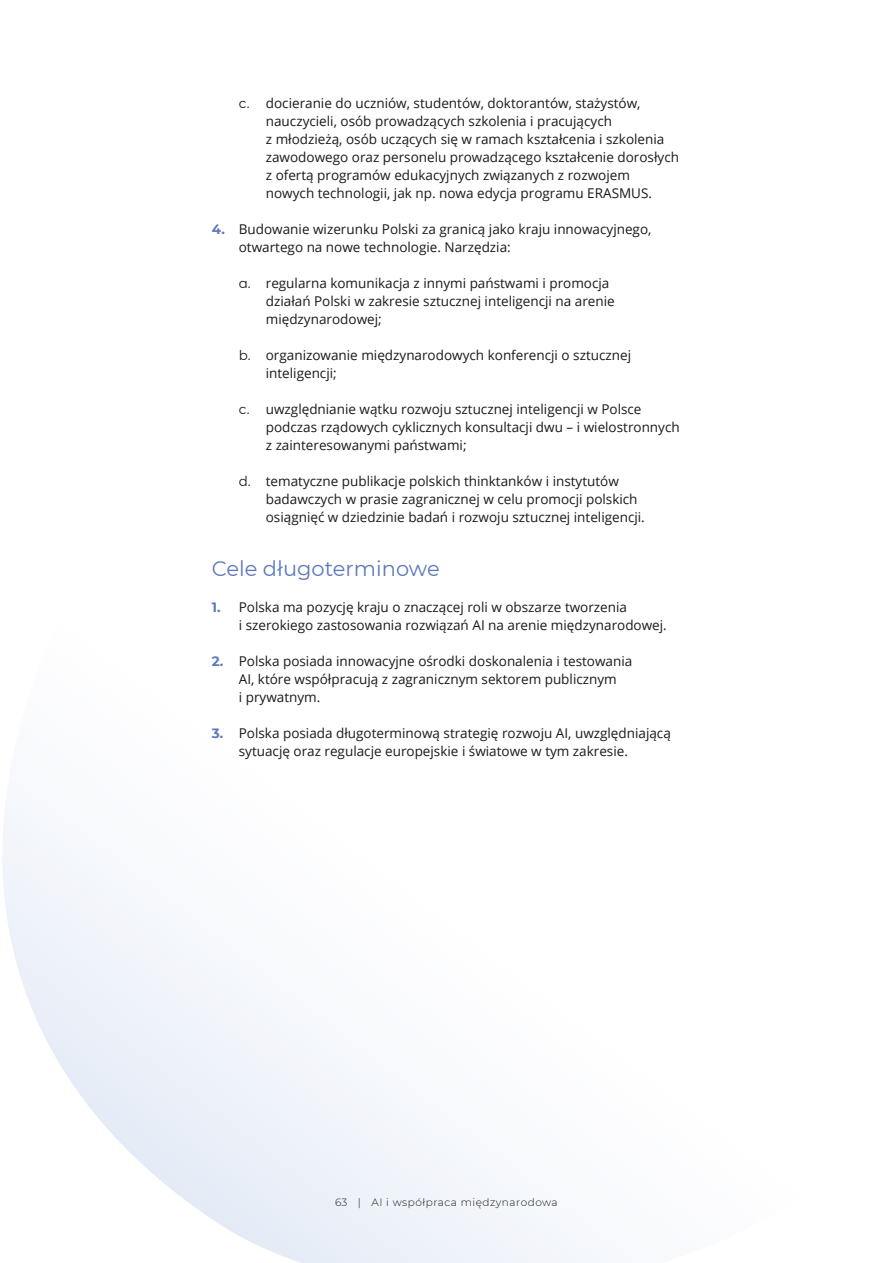
<style>
.page{position:relative;width:893px;height:1263px;background:#fff}
.page>*{position:absolute;margin:0;border:0;box-sizing:border-box;transform-origin:0 0}
.t1{font:21px "Montserrat";color:#5c79bb}
.Body_Text_numb_lvl2{font:13.5px/18px "Open Sans";color:#1a1a18}
.Body_Text_numb{font:13.5px/18px "Open Sans";color:#1a1a18}
.t2{font:300 10.5px "Montserrat";letter-spacing:.05em;color:#1a1a18}
.s1{font-family:"Montserrat"}
.s2{font-family:"Montserrat";font-weight:700;color:#5c79bb}
</style>
<div class="page">
<svg style="left:3px;top:804px;width:595px;height:459px"></svg>
<p class="Body_Text_numb_lvl2" style="left:266px;top:94px;width:415px;text-indent:-27px"><span class="s1">c.</span> docieranie do uczniów, studentów, doktorantów, stażystów, nauczycieli, osób prowadzących szkolenia i pracujących<br>z młodzieżą, osób uczących się w ramach kształcenia i szkolenia zawodowego oraz personelu prowadzącego kształcenie dorosłych z ofertą programów edukacyjnych związanych z rozwojem nowych technologii, jak np. nowa edycja programu ERASMUS.</p>
<p class="Body_Text_numb" style="left:239px;top:220px;width:414px;text-indent:-27px"><span class="s2">4.</span> Budowanie wizerunku Polski za granicą jako kraju innowacyjnego, otwartego na nowe technologie. Narzędzia:</p>
<p class="Body_Text_numb_lvl2" style="left:266px;top:274px;width:350px;text-indent:-27px"><span class="s1">a.</span> regularna komunikacja z innymi państwami i promocja działań Polski w zakresie sztucznej inteligencji na arenie międzynarodowej;</p>
<p class="Body_Text_numb_lvl2" style="left:266px;top:346px;width:367px;text-indent:-27px"><span class="s1">b.</span> organizowanie międzynarodowych konferencji o sztucznej inteligencji;</p>
<p class="Body_Text_numb_lvl2" style="left:266px;top:400px;width:415px;text-indent:-27px"><span class="s1">c.</span> uwzględnianie wątku rozwoju sztucznej inteligencji w Polsce podczas rządowych cyklicznych konsultacji dwu – i wielostronnych z zainteresowanymi państwami;</p>
<p class="Body_Text_numb_lvl2" style="left:266px;top:472px;width:380px;text-indent:-27px"><span class="s1">d.</span> tematyczne publikacje polskich thinktanków i instytutów badawczych w prasie zagranicznej w celu promocji polskich osiągnięć w dziedzinie badań i rozwoju sztucznej inteligencji.</p>
<h2 class="t1" style="left:212px;top:554px;width:229px">Cele długoterminowe</h2>
<p class="Body_Text_numb" style="left:239px;top:598px;width:430px;text-indent:-27px"><span class="s2">1.</span> Polska ma pozycję kraju o znaczącej roli w obszarze tworzenia<br>i szerokiego zastosowania rozwiązań AI na arenie międzynarodowej.</p>
<p class="Body_Text_numb" style="left:239px;top:652px;width:395px;text-indent:-27px"><span class="s2">2.</span> Polska posiada innowacyjne ośrodki doskonalenia i testowania<br>AI, które współpracują z zagranicznym sektorem publicznym<br>i prywatnym.</p>
<p class="Body_Text_numb" style="left:239px;top:724px;width:434px;text-indent:-27px"><span class="s2">3.</span> Polska posiada długoterminową strategię rozwoju AI, uwzględniającą sytuację oraz regulacje europejskie i światowe w tym zakresie.</p>
<p class="t2" style="left:335px;top:1195px;width:224px">63 | AI i współpraca międzynarodowa</p>
</div>
